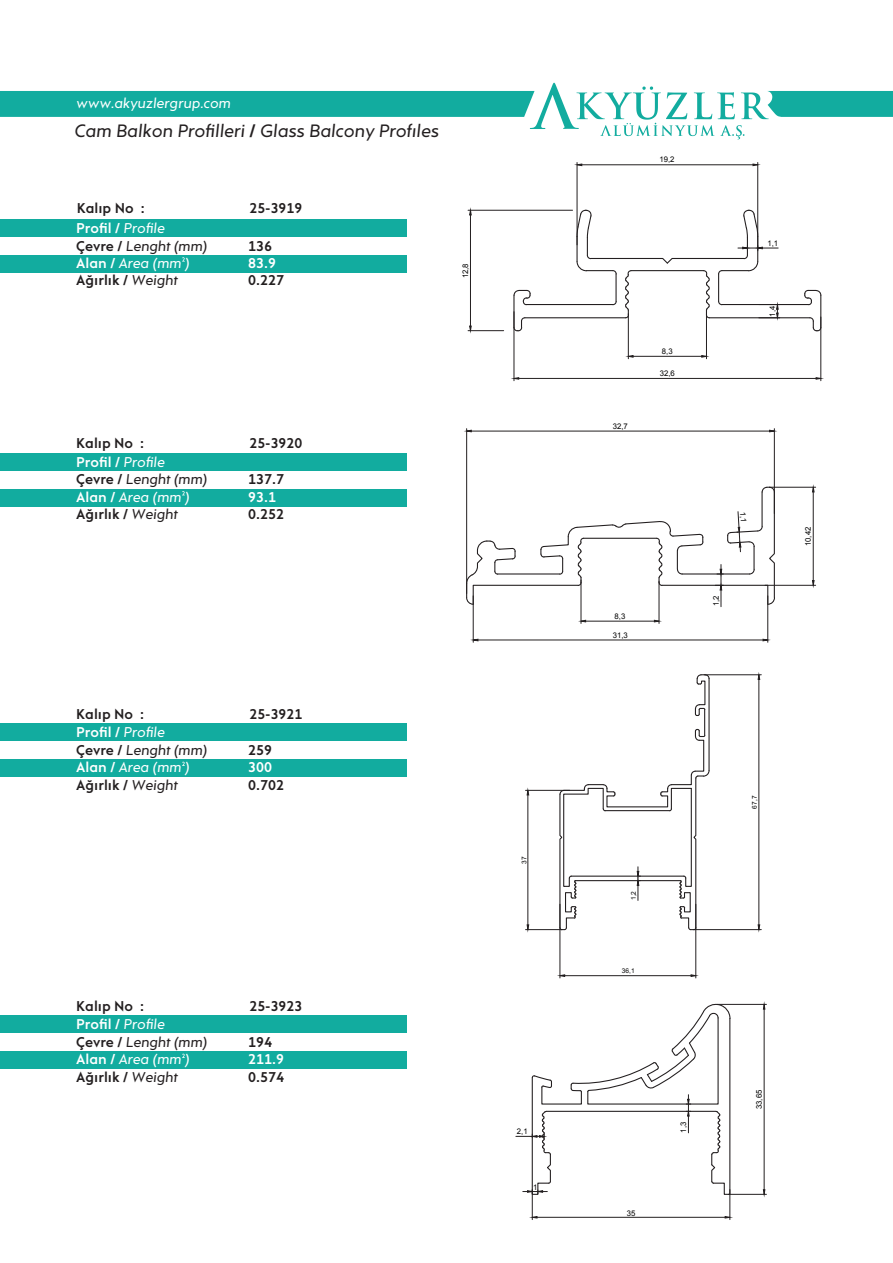
<style>
.page{position:relative;width:893px;height:1263px;background:#fff}
.page>*{position:absolute;margin:0;border:0;box-sizing:border-box;transform-origin:0 0}
.t1{font:italic 18.3px "Rams";color:#231f20}
.t2{font:italic 14.55px/17.4px "Rams";color:#231f20}
.t3{font:700 14.55px "Rams";color:#231f20}
.t4{font:italic 14.55px "Rams";color:#fff}
.t5{font:700 14.55px "Rams";color:#fff}
.t6{font:7.8px "Arial";color:#000001}
.t7{font:6.6px "Arial";color:#000001}
.s1{font-weight:700;font-style:normal}
.s2{font-weight:700;font-style:normal;color:#fff}
.s3{color:#fff}
</style>
<div class="page">
<svg style="left:0;top:83px;width:893px;height:56px"></svg>
<div style="left:0;top:219px;width:406px;height:17px;background:#12ac9f"></div>
<div style="left:0;top:255px;width:406px;height:17px;background:#12ac9f"></div>
<svg style="left:182px;top:257px;width:3px;height:5px"></svg>
<div style="left:0;top:453px;width:406px;height:17px;background:#12ac9f"></div>
<div style="left:0;top:489px;width:406px;height:17px;background:#12ac9f"></div>
<div style="left:0;top:724px;width:406px;height:17px;background:#12ac9f"></div>
<div style="left:0;top:759px;width:406px;height:17px;background:#12ac9f"></div>
<div style="left:0;top:1016px;width:406px;height:17px;background:#12ac9f"></div>
<div style="left:0;top:1051px;width:406px;height:17px;background:#12ac9f"></div>
<hr style="left:706px;top:314px;width:1px;height:45px;background:#231f20">
<hr style="left:628px;top:314px;width:1px;height:45px;background:#231f20">
<hr style="left:633px;top:356px;width:69px;height:1px;background:#231f20">
<svg style="left:701px;top:355px;width:5px;height:3px"></svg>
<svg style="left:628px;top:355px;width:6px;height:3px"></svg>
<hr style="left:820px;top:317px;width:1px;height:64px;background:#231f20">
<hr style="left:513px;top:312px;width:1px;height:69px;background:#231f20">
<hr style="left:519px;top:378px;width:297px;height:1px;background:#231f20">
<svg style="left:815px;top:377px;width:7px;height:3px"></svg>
<svg style="left:513px;top:377px;width:6px;height:3px"></svg>
<hr style="left:468px;top:210px;width:105px;height:1px;background:#231f20">
<hr style="left:468px;top:330px;width:36px;height:1px;background:#231f20">
<hr style="left:470px;top:215px;width:1px;height:111px;background:#231f20">
<svg style="left:469px;top:209px;width:3px;height:7px"></svg>
<svg style="left:469px;top:325px;width:3px;height:6px"></svg>
<hr style="left:577px;top:162px;width:1px;height:83px;background:#231f20">
<hr style="left:757px;top:162px;width:1px;height:89px;background:#231f20">
<hr style="left:582px;top:164px;width:171px;height:1px;background:#231f20">
<svg style="left:576px;top:163px;width:6px;height:3px"></svg>
<svg style="left:752px;top:163px;width:6px;height:3px"></svg>
<hr style="left:722px;top:304px;width:86px;height:1px;background:#231f20">
<svg style="left:804px;top:289px;width:18px;height:17px"></svg>
<hr style="left:820px;top:295px;width:1px;height:32px;background:#231f20">
<svg style="left:809px;top:317px;width:13px;height:15px"></svg>
<hr style="left:709px;top:317px;width:101px;height:1px;background:#231f20">
<hr style="left:525px;top:317px;width:100px;height:1px;background:#231f20">
<svg style="left:513px;top:317px;width:13px;height:15px"></svg>
<hr style="left:513px;top:295px;width:1px;height:32px;background:#231f20">
<svg style="left:513px;top:289px;width:18px;height:17px"></svg>
<hr style="left:526px;top:304px;width:87px;height:1px;background:#231f20">
<svg style="left:576px;top:209px;width:204px;height:110px"></svg>
<hr style="left:466px;top:429px;width:1px;height:164px;background:#231f20">
<hr style="left:774px;top:429px;width:1px;height:85px;background:#231f20">
<hr style="left:471px;top:431px;width:299px;height:1px;background:#231f20">
<svg style="left:466px;top:429px;width:6px;height:4px"></svg>
<svg style="left:769px;top:429px;width:6px;height:4px"></svg>
<hr style="left:659px;top:581px;width:1px;height:42px;background:#231f20">
<hr style="left:581px;top:580px;width:1px;height:43px;background:#231f20">
<hr style="left:586px;top:621px;width:68px;height:1px;background:#231f20">
<svg style="left:654px;top:619px;width:6px;height:4px"></svg>
<svg style="left:580px;top:619px;width:6px;height:4px"></svg>
<hr style="left:767px;top:596px;width:1px;height:46px;background:#231f20">
<hr style="left:473px;top:596px;width:1px;height:46px;background:#231f20">
<hr style="left:478px;top:639px;width:285px;height:1px;background:#231f20">
<svg style="left:762px;top:638px;width:6px;height:4px"></svg>
<svg style="left:472px;top:638px;width:7px;height:4px"></svg>
<hr style="left:765px;top:585px;width:51px;height:1px;background:#231f20">
<hr style="left:769px;top:487px;width:47px;height:1px;background:#231f20">
<hr style="left:813px;top:492px;width:1px;height:88px;background:#231f20">
<svg style="left:812px;top:580px;width:3px;height:6px"></svg>
<svg style="left:812px;top:486px;width:3px;height:7px"></svg>
<hr style="left:704px;top:674px;width:57px;height:1px;background:#231f20">
<hr style="left:693px;top:929px;width:68px;height:1px;background:#231f20">
<hr style="left:758px;top:679px;width:1px;height:246px;background:#231f20">
<svg style="left:757px;top:674px;width:3px;height:6px"></svg>
<svg style="left:757px;top:924px;width:3px;height:6px"></svg>
<hr style="left:559px;top:904px;width:1px;height:74px;background:#231f20">
<hr style="left:695px;top:904px;width:1px;height:74px;background:#231f20">
<hr style="left:565px;top:975px;width:126px;height:1px;background:#231f20">
<svg style="left:559px;top:974px;width:6px;height:3px"></svg>
<svg style="left:690px;top:974px;width:6px;height:3px"></svg>
<hr style="left:526px;top:929px;width:36px;height:1px;background:#231f20">
<hr style="left:526px;top:790px;width:44px;height:1px;background:#231f20">
<hr style="left:527px;top:795px;width:1px;height:130px;background:#231f20">
<svg style="left:526px;top:924px;width:3px;height:6px"></svg>
<svg style="left:526px;top:789px;width:3px;height:7px"></svg>
<svg style="left:559px;top:674px;width:151px;height:257px"></svg>
<hr style="left:729px;top:1189px;width:1px;height:30px;background:#231f20">
<hr style="left:532px;top:1189px;width:1px;height:30px;background:#231f20">
<hr style="left:537px;top:1217px;width:188px;height:1px;background:#231f20">
<svg style="left:724px;top:1216px;width:7px;height:3px"></svg>
<svg style="left:531px;top:1216px;width:7px;height:3px"></svg>
<hr style="left:717px;top:1004px;width:49px;height:1px;background:#231f20">
<hr style="left:728px;top:1194px;width:38px;height:1px;background:#231f20">
<hr style="left:764px;top:1009px;width:1px;height:181px;background:#231f20">
<svg style="left:763px;top:1004px;width:3px;height:6px"></svg>
<svg style="left:763px;top:1189px;width:3px;height:6px"></svg>
<svg style="left:516px;top:1003px;width:215px;height:192px"></svg>
<svg style="left:466px;top:486px;width:309px;height:121px"></svg>
<p class="t4" style="left:76px;top:94px;width:156px">www.akyuzlergrup.com</p>
<p class="t1" style="left:75px;top:120px;width:366px">Cam Balkon Profilleri <span class="s1">/</span> Glass Balcony Profıles</p>
<p class="t3" style="left:77px;top:200px;width:69px">Kalıp No :</p>
<p class="t3" style="left:249px;top:200px;width:54px">25-3919</p>
<p class="t2" style="left:76px;top:220px;width:132px"><span class="s2">Profil /</span> <span class="s3">Profile<br></span><span class="s1">Çevre /</span> Lenght (mm)<br><span class="s2">Alan /</span> <span class="s3">Area (mm )<br></span><span class="s1">Ağırlık /</span> Weight</p>
<p class="t3" style="left:248px;top:237px;width:25px">136</p>
<p class="t5" style="left:248px;top:254px;width:29px">83.9</p>
<p class="t3" style="left:248px;top:272px;width:37px">0.227</p>
<p class="t6" style="left:460px;top:278px;width:17px;rotate:-90deg">12,8</p>
<p class="t3" style="left:76px;top:434px;width:69px">Kalıp No :</p>
<p class="t3" style="left:249px;top:434px;width:54px">25-3920</p>
<p class="t2" style="left:76px;top:453px;width:132px"><span class="s2">Profil /</span> <span class="s3">Profile<br></span><span class="s1">Çevre /</span> Lenght (mm)<br><span class="s2">Alan /</span> <span class="s3">Area (mm )<br></span><span class="s1">Ağırlık /</span> Weight</p>
<p class="t3" style="left:248px;top:471px;width:37px">137.7</p>
<p class="t5" style="left:248px;top:488px;width:29px">93.1</p>
<p class="t3" style="left:248px;top:505px;width:37px">0.252</p>
<p class="t3" style="left:76px;top:705px;width:69px">Kalıp No :</p>
<p class="t3" style="left:249px;top:705px;width:54px">25-3921</p>
<p class="t2" style="left:76px;top:724px;width:132px"><span class="s2">Profil /</span> <span class="s3">Profile<br></span><span class="s1">Çevre /</span> Lenght (mm)<br><span class="s2">Alan /</span> <span class="s3">Area (mm )<br></span><span class="s1">Ağırlık /</span> Weight</p>
<p class="t3" style="left:248px;top:741px;width:25px">259</p>
<p class="t5" style="left:248px;top:758px;width:25px">300</p>
<p class="t3" style="left:248px;top:776px;width:37px">0.702</p>
<p class="t3" style="left:76px;top:997px;width:69px">Kalıp No :</p>
<p class="t3" style="left:249px;top:997px;width:54px">25-3923</p>
<p class="t2" style="left:76px;top:1016px;width:132px"><span class="s2">Profil /</span> <span class="s3">Profile<br></span><span class="s1">Çevre /</span> Lenght (mm)<br><span class="s2">Alan /</span> <span class="s3">Area (mm )<br></span><span class="s1">Ağırlık /</span> Weight</p>
<p class="t3" style="left:248px;top:1033px;width:25px">194</p>
<p class="t5" style="left:248px;top:1050px;width:37px">211.9</p>
<p class="t3" style="left:248px;top:1068px;width:37px">0.574</p>
<p class="t7" style="left:520px;top:864px;width:9px;rotate:-90deg">37</p>
<p class="t6" style="left:517px;top:1126px;width:12px">2,1</p>
<p class="t6" style="left:533px;top:1182px;width:6px">1</p>
<p class="t6" style="left:659px;top:155px;width:17px">19,2</p>
<p class="t6" style="left:613px;top:421px;width:17px">32,7</p>
<p class="t6" style="left:662px;top:346px;width:12px">8,3</p>
<p class="t6" style="left:660px;top:368px;width:17px">32,6</p>
<p class="t6" style="left:614px;top:611px;width:12px">8,3</p>
<p class="t6" style="left:613px;top:630px;width:17px">31,3</p>
<p class="t6" style="left:711px;top:606px;width:12px;rotate:-90deg">1,2</p>
<p class="t6" style="left:767px;top:238px;width:12px">1,1</p>
<p class="t6" style="left:767px;top:317px;width:12px;rotate:-90deg">1,4</p>
<p class="t6" style="left:803px;top:546px;width:21px;rotate:-90deg">10,42</p>
<p class="t7" style="left:629px;top:900px;width:11px;rotate:-90deg">1,2</p>
<p class="t7" style="left:622px;top:967px;width:14px">36,1</p>
<p class="t6" style="left:627px;top:1208px;width:10px">35</p>
<p class="t6" style="left:678px;top:1132px;width:12px;rotate:-90deg">1,3</p>
<p class="t7" style="left:750px;top:808px;width:14px;rotate:-90deg">67,7</p>
<p class="t6" style="left:754px;top:1109px;width:21px;rotate:-90deg">33,65</p>
</div>
